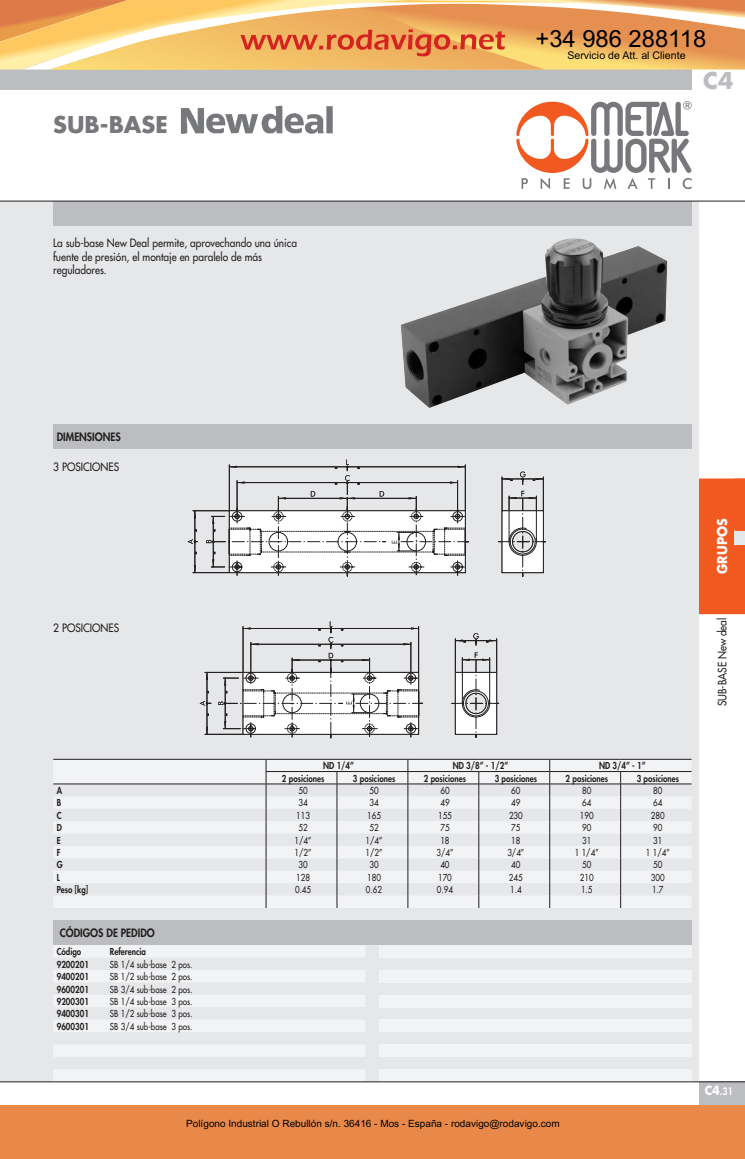
<style>
.page{position:relative;width:745px;height:1159px;background:#fff}
.page>*{position:absolute;margin:0;border:0;box-sizing:border-box;transform-origin:0 0}
.t1{font:23.75px "Arial";color:#000}
.t2{font:700 22.5px "Futura Std";color:#76787b}
.t3{font:700 22.5px "Futura Std";color:#bcbdc0}
.t4{font:700 13.12px "Futura Std";color:#fff;scale:.95 1}
.t5{font:500 11.25px/13.5px "Futura Std";color:#231f20;scale:.9 1}
.t6{font:800 11.25px "Futura Std";color:#231f20;scale:.9 1}
.t7{font:10.62px "Arial";color:#000}
.t8{font:10px "Arial";color:#000}
.t9{font:800 10px "Futura Std";color:#fff;scale:.9 1}
.t10{font:500 9.38px "Futura Std";color:#231f20;scale:.85 1}
.t11{font:800 9.38px "Futura Std";color:#231f20;scale:.85 1}
.s1{font-weight:700;font-size:12.5px}
</style>
<div class="page">
<div style="left:698px;top:1081px;width:46px;height:25px;background:#bcbdc0"></div>
<div style="left:0;top:54px;width:691px;height:35px;background:#bcbdc0"></div>
<svg style="left:516px;top:101px;width:175px;height:88px"></svg>
<div style="left:698px;top:478px;width:46px;height:137px;background:#f15921"></div>
<hr style="left:698px;top:614px;width:46px;height:2px;background:#fff">
<div style="left:733px;top:530px;width:11px;height:16px;background:#e6e7e9"></div>
<svg style="left:733px;top:529px;width:11px;height:2px"></svg>
<div style="left:0;top:201px;width:698px;height:880px;background:#e6e7e9"></div>
<img style="left:400px;top:238px;width:267px;height:170px">
<img style="left:180px;top:105px;width:153px;height:29px">
<div style="left:53px;top:201px;width:638px;height:25px;background:#bcbdc0"></div>
<div style="left:53px;top:920px;width:638px;height:25px;background:#bcbdc0"></div>
<div style="left:53px;top:424px;width:638px;height:25px;background:#bcbdc0"></div>
<svg style="left:187px;top:459px;width:358px;height:279px"></svg>
<svg style="left:54px;top:946px;width:311px;height:135px;fill:#f2f3f4"></svg>
<div style="left:379px;top:945px;width:312px;height:12px;background:#f2f3f4"></div>
<div style="left:379px;top:970px;width:312px;height:12px;background:#f2f3f4"></div>
<div style="left:379px;top:995px;width:312px;height:12px;background:#f2f3f4"></div>
<div style="left:379px;top:1019px;width:312px;height:13px;background:#f2f3f4"></div>
<div style="left:379px;top:1044px;width:312px;height:13px;background:#f2f3f4"></div>
<div style="left:379px;top:1069px;width:312px;height:12px;background:#f2f3f4"></div>
<svg style="left:53px;top:760px;width:638px;height:148px;fill:#f2f3f4"></svg>
<hr style="left:266px;top:771px;width:71px;height:1px;background:#231f20">
<hr style="left:337px;top:771px;width:70px;height:1px;background:#231f20">
<hr style="left:407px;top:771px;width:71px;height:1px;background:#231f20">
<hr style="left:478px;top:771px;width:71px;height:1px;background:#231f20">
<hr style="left:549px;top:771px;width:71px;height:1px;background:#231f20">
<hr style="left:620px;top:771px;width:71px;height:1px;background:#231f20">
<hr style="left:53px;top:784px;width:213px;height:1px;background:#231f20">
<hr style="left:266px;top:784px;width:71px;height:1px;background:#231f20">
<hr style="left:337px;top:784px;width:70px;height:1px;background:#231f20">
<hr style="left:407px;top:784px;width:71px;height:1px;background:#231f20">
<hr style="left:478px;top:784px;width:71px;height:1px;background:#231f20">
<hr style="left:549px;top:784px;width:71px;height:1px;background:#231f20">
<hr style="left:620px;top:784px;width:71px;height:1px;background:#231f20">
<svg style="left:266px;top:760px;width:1px;height:148px"></svg>
<svg style="left:336px;top:772px;width:1px;height:136px"></svg>
<svg style="left:407px;top:760px;width:1px;height:148px"></svg>
<svg style="left:478px;top:772px;width:1px;height:136px"></svg>
<svg style="left:549px;top:760px;width:1px;height:148px"></svg>
<svg style="left:620px;top:772px;width:1px;height:136px"></svg>
<hr style="left:53px;top:759px;width:213px;height:1px;background:#231f20">
<hr style="left:266px;top:759px;width:71px;height:1px;background:#231f20">
<hr style="left:337px;top:759px;width:70px;height:1px;background:#231f20">
<hr style="left:407px;top:759px;width:71px;height:1px;background:#231f20">
<hr style="left:478px;top:759px;width:71px;height:1px;background:#231f20">
<hr style="left:549px;top:759px;width:71px;height:1px;background:#231f20">
<hr style="left:620px;top:759px;width:71px;height:1px;background:#231f20">
<hr style="left:0;top:201px;width:744px;height:1px;background:#231f20">
<hr style="left:0;top:1081px;width:744px;height:1px;background:#231f20">
<div style="left:0;top:1105px;width:744px;height:54px;background:#e88949"></div>
<svg style="left:0;top:0;width:744px;height:70px;background:#f0b56e"></svg>
<h1 class="t1" style="left:535px;top:22px;width:172px">+34 986 288118</h1>
<h2 class="t2" style="left:53px;top:110px;width:116px">SUB-BASE</h2>
<p class="t5" style="left:53px;top:236px;width:272px">La sub-base New Deal permite, aprovechando una única fuente de presión, el montaje en paralelo de más reguladores.</p>
<p class="t7" style="left:567px;top:48px;width:120px">Servicio de Att. al Cliente</p>
<h2 class="t3" style="left:702px;top:66px;width:32px">C4</h2>
<p class="t6" style="left:57px;top:430px;width:73px">DIMENSIONES</p>
<p class="t5" style="left:53px;top:460px;width:75px">3 POSICIONES</p>
<p class="t5" style="left:53px;top:621px;width:75px">2 POSICIONES</p>
<p class="t11" style="left:323px;top:760px;width:38px">ND 1/4”</p>
<p class="t11" style="left:452px;top:760px;width:67px">ND 3/8” - 1/2”</p>
<p class="t11" style="left:598px;top:760px;width:56px">ND 3/4” - 1”</p>
<p class="t11" style="left:282px;top:772px;width:51px">2 posiciones</p>
<p class="t11" style="left:352px;top:772px;width:51px">3 posiciones</p>
<p class="t11" style="left:423px;top:772px;width:51px">2 posiciones</p>
<p class="t11" style="left:494px;top:772px;width:51px">3 posiciones</p>
<p class="t11" style="left:565px;top:772px;width:51px">2 posiciones</p>
<p class="t11" style="left:636px;top:772px;width:51px">3 posiciones</p>
<p class="t11" style="left:57px;top:784px;width:8px">A</p>
<p class="t10" style="left:298px;top:785px;width:12px">50</p>
<p class="t10" style="left:369px;top:785px;width:12px">50</p>
<p class="t10" style="left:440px;top:785px;width:12px">60</p>
<p class="t10" style="left:511px;top:785px;width:12px">60</p>
<p class="t10" style="left:582px;top:785px;width:12px">80</p>
<p class="t10" style="left:652px;top:785px;width:12px">80</p>
<p class="t11" style="left:57px;top:797px;width:7px">B</p>
<p class="t10" style="left:298px;top:797px;width:12px">34</p>
<p class="t10" style="left:369px;top:797px;width:12px">34</p>
<p class="t10" style="left:440px;top:797px;width:12px">49</p>
<p class="t10" style="left:511px;top:797px;width:12px">49</p>
<p class="t10" style="left:582px;top:797px;width:12px">64</p>
<p class="t10" style="left:652px;top:797px;width:12px">64</p>
<p class="t11" style="left:57px;top:809px;width:7px">C</p>
<p class="t10" style="left:296px;top:809px;width:18px">113</p>
<p class="t10" style="left:367px;top:809px;width:18px">165</p>
<p class="t10" style="left:438px;top:809px;width:18px">155</p>
<p class="t10" style="left:508px;top:809px;width:18px">230</p>
<p class="t10" style="left:579px;top:809px;width:18px">190</p>
<p class="t10" style="left:650px;top:809px;width:18px">280</p>
<p class="t11" style="left:57px;top:822px;width:8px">D</p>
<p class="t10" style="left:298px;top:822px;width:12px">52</p>
<p class="t10" style="left:369px;top:822px;width:12px">52</p>
<p class="t10" style="left:440px;top:822px;width:12px">75</p>
<p class="t10" style="left:511px;top:822px;width:12px">75</p>
<p class="t10" style="left:582px;top:822px;width:12px">90</p>
<p class="t10" style="left:652px;top:822px;width:12px">90</p>
<p class="t11" style="left:57px;top:834px;width:6px">E</p>
<p class="t10" style="left:294px;top:834px;width:22px">1/4”</p>
<p class="t10" style="left:365px;top:834px;width:22px">1/4”</p>
<p class="t10" style="left:440px;top:834px;width:12px">18</p>
<p class="t10" style="left:511px;top:834px;width:12px">18</p>
<p class="t10" style="left:582px;top:834px;width:12px">31</p>
<p class="t10" style="left:652px;top:834px;width:12px">31</p>
<p class="t11" style="left:57px;top:846px;width:6px">F</p>
<p class="t10" style="left:294px;top:846px;width:22px">1/2”</p>
<p class="t10" style="left:365px;top:846px;width:22px">1/2”</p>
<p class="t10" style="left:436px;top:846px;width:22px">3/4”</p>
<p class="t10" style="left:507px;top:846px;width:22px">3/4”</p>
<p class="t10" style="left:574px;top:846px;width:30px">1 1/4”</p>
<p class="t10" style="left:645px;top:846px;width:30px">1 1/4”</p>
<p class="t11" style="left:57px;top:859px;width:8px">G</p>
<p class="t10" style="left:298px;top:859px;width:12px">30</p>
<p class="t10" style="left:369px;top:859px;width:12px">30</p>
<p class="t10" style="left:440px;top:859px;width:12px">40</p>
<p class="t10" style="left:511px;top:859px;width:12px">40</p>
<p class="t10" style="left:582px;top:859px;width:12px">50</p>
<p class="t10" style="left:652px;top:859px;width:12px">50</p>
<p class="t11" style="left:57px;top:871px;width:5px">L</p>
<p class="t10" style="left:296px;top:871px;width:18px">128</p>
<p class="t10" style="left:367px;top:871px;width:18px">180</p>
<p class="t10" style="left:438px;top:871px;width:18px">170</p>
<p class="t10" style="left:508px;top:871px;width:18px">245</p>
<p class="t10" style="left:579px;top:871px;width:18px">210</p>
<p class="t10" style="left:650px;top:871px;width:18px">300</p>
<p class="t11" style="left:57px;top:884px;width:38px">Peso [kg]</p>
<p class="t10" style="left:295px;top:884px;width:20px">0.45</p>
<p class="t10" style="left:366px;top:884px;width:20px">0.62</p>
<p class="t10" style="left:436px;top:884px;width:20px">0.94</p>
<p class="t10" style="left:510px;top:884px;width:15px">1.4</p>
<p class="t10" style="left:580px;top:884px;width:15px">1.5</p>
<p class="t10" style="left:651px;top:884px;width:15px">1.7</p>
<p class="t6" style="left:60px;top:926px;width:107px">CÓDIGOS DE PEDIDO</p>
<p class="t11" style="left:57px;top:946px;width:30px">Código</p>
<p class="t11" style="left:110px;top:946px;width:44px">Referencia</p>
<p class="t11" style="left:57px;top:958px;width:39px">9200201</p>
<p class="t10" style="left:110px;top:958px;width:98px">SB 1/4 sub-base 2 pos.</p>
<p class="t11" style="left:57px;top:970px;width:39px">9400201</p>
<p class="t10" style="left:110px;top:970px;width:98px">SB 1/2 sub-base 2 pos.</p>
<p class="t11" style="left:57px;top:983px;width:39px">9600201</p>
<p class="t10" style="left:110px;top:983px;width:98px">SB 3/4 sub-base 2 pos.</p>
<p class="t11" style="left:57px;top:995px;width:39px">9200301</p>
<p class="t10" style="left:110px;top:995px;width:98px">SB 1/4 sub-base 3 pos.</p>
<p class="t11" style="left:57px;top:1008px;width:39px">9400301</p>
<p class="t10" style="left:110px;top:1008px;width:98px">SB 1/2 sub-base 3 pos.</p>
<p class="t11" style="left:57px;top:1020px;width:39px">9600301</p>
<p class="t10" style="left:110px;top:1020px;width:98px">SB 3/4 sub-base 3 pos.</p>
<p class="t8" style="left:186px;top:1117px;width:375px">Polígono Industrial O Rebullón s/n. 36416 - Mos - España - rodavigo@rodavigo.com</p>
<h3 class="t4" style="left:713px;top:574px;width:60px;rotate:-90deg">GRUPOS</h3>
<p class="t5" style="left:715px;top:706px;width:100px;rotate:-90deg">SUB-BASE New deal</p>
<p class="t9" style="left:704px;top:1085px;width:33px"><span class="s1">C4</span>.31</p>
</div>
